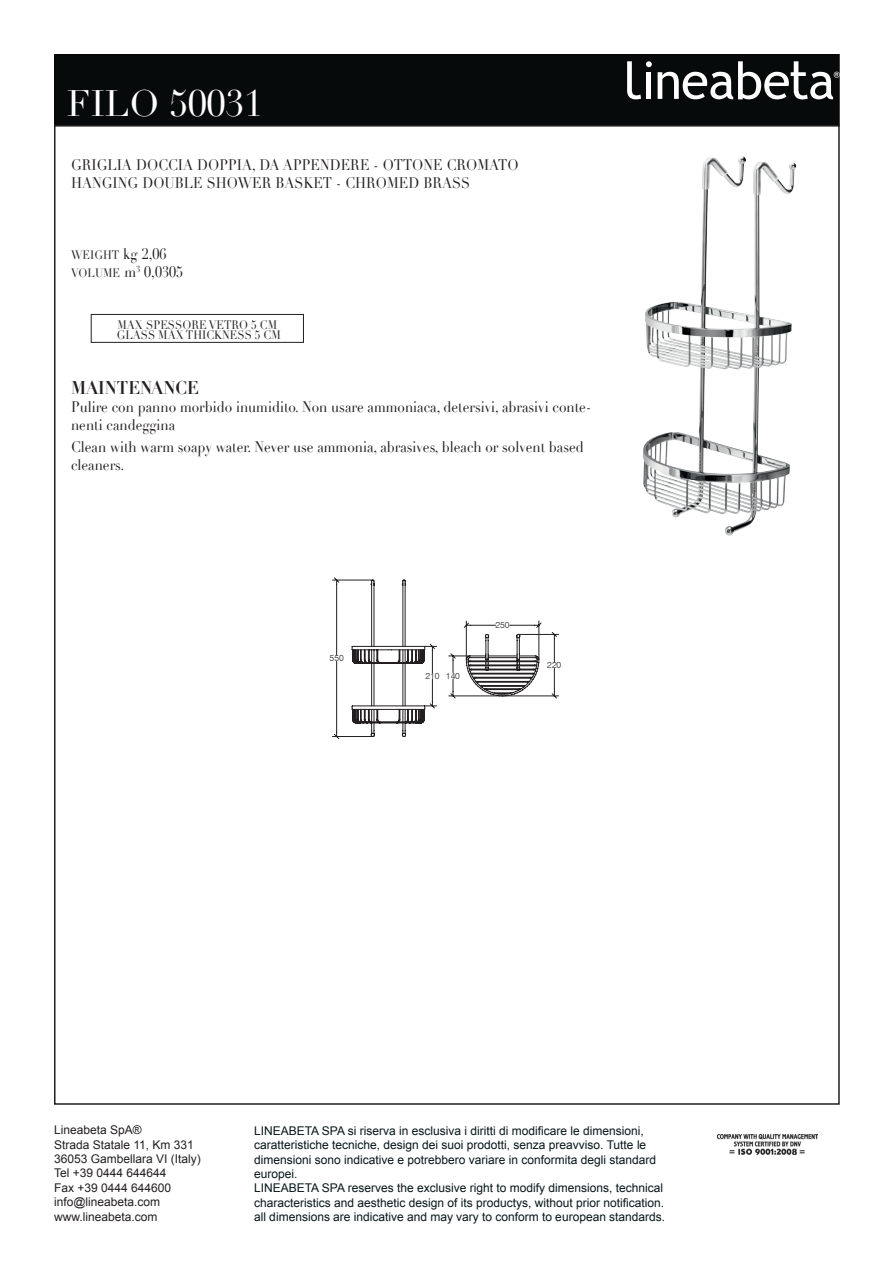
<style>
.page{position:relative;width:893px;height:1263px;background:#fff}
.page>*{position:absolute;margin:0;border:0;box-sizing:border-box;transform-origin:0 0}
.t1{font:36px "Didot";color:#fff}
.t2{font:700 18px "Didot";color:#231f20;scale:.9 1}
.t3{font:15px/18px "Didot";color:#231f20;scale:.9 1}
.t4{font:12px/14.4px "Arial";color:#07161a}
.t5{font:12px/14.4px "Arial";color:#231f20}
.t6{font:12px/18px "Didot";color:#231f20;scale:.9 1}
.t7{font:300 8.85px "Swiss 721 BT";color:#231f20}
.s1{font-size:15px}
</style>
<div class="page">
<div style="left:54px;top:54px;width:786px;height:72px;background:#070a0a"></div>
<svg style="left:658px;top:61px;width:182px;height:38px"></svg>
<svg style="left:627px;top:61px;width:25px;height:38px"></svg>
<img style="left:717px;top:1134px;width:100px;height:21px">
<img style="left:643px;top:156px;width:149px;height:380px">
<div style="left:91px;top:314px;width:213px;height:29px;border:1px solid #231f20"></div>
<svg style="left:332px;top:578px;width:227px;height:161px"></svg>
<h1 class="t1" style="left:67px;top:82px;width:198px">FILO 50031</h1>
<p class="t3" style="left:71px;top:156px;width:495px;text-indent:51px">a do ccia doppia, da appendere - ottone cromato<br>Hanging double shower basket - chromed brass</p>
<p class="t3" style="left:71px;top:156px;width:32px">Grigli</p>
<p class="t6" style="left:71px;top:246px;width:108px">WEIGHT <span class="s1">kg 2,06<br></span>VOLUME</p>
<p class="t3" style="left:124px;top:263px;width:67px">m<sup>3</sup> 0,0305</p>
<p class="t6" style="left:118px;top:316px;width:41px">MAX SPESS</p>
<p class="t6" style="left:182px;top:316px;width:48px">ORE VETR</p>
<p class="t6" style="left:239px;top:316px;width:33px">O 5 CM</p>
<p class="t6" style="left:117px;top:326px;width:27px">GLASS</p>
<p class="t6" style="left:158px;top:326px;width:63px">MAX THICKNESS</p>
<p class="t6" style="left:255px;top:326px;width:20px">5 CM</p>
<h2 class="t2" style="left:71px;top:377px;width:144px">MAINTENANCE</h2>
<p class="t3" style="left:71px;top:398px;width:579px">Pulire con panno morbido inumidito. Non usare ammoniaca, detersivi, abrasivi conte&shy;nenti candeggina</p>
<p class="t3" style="left:71px;top:438px;width:571px">Clean with warm soapy water. Never use ammonia, abrasives, bleach or solvent based cleaners.</p>
<p class="t7" style="left:330px;top:653px;width:16px">550</p>
<p class="t7" style="left:446px;top:670px;width:16px">140</p>
<p class="t7" style="left:425px;top:671px;width:16px">210</p>
<p class="t7" style="left:495px;top:620px;width:16px">250</p>
<p class="t7" style="left:547px;top:659px;width:16px">220</p>
<p class="t5" style="left:54px;top:1123px;width:148px">Lineabeta SpA®<br>Strada Statale 11, Km 331<br>36053 Gambellara VI (Italy)<br>Tel +39 0444 644644<br>Fax +39 0444 644600 info@lineabeta.com www.lineabeta.com</p>
<p class="t4" style="left:254px;top:1123px;width:413px">LINEABETA SPA si riserva in esclusiva i diritti di modificare le dimensioni, caratteristiche tecniche, design dei suoi prodotti, senza preavviso. Tutte le dimensioni sono indicative e potrebbero variare in conformita degli standard europei.<br>LINEABETA SPA reserves the exclusive right to modify dimensions, technical characteristics and aesthetic design of its productys, without prior notification. all dimensions are indicative and may vary to conform to european standards.</p>
</div>
